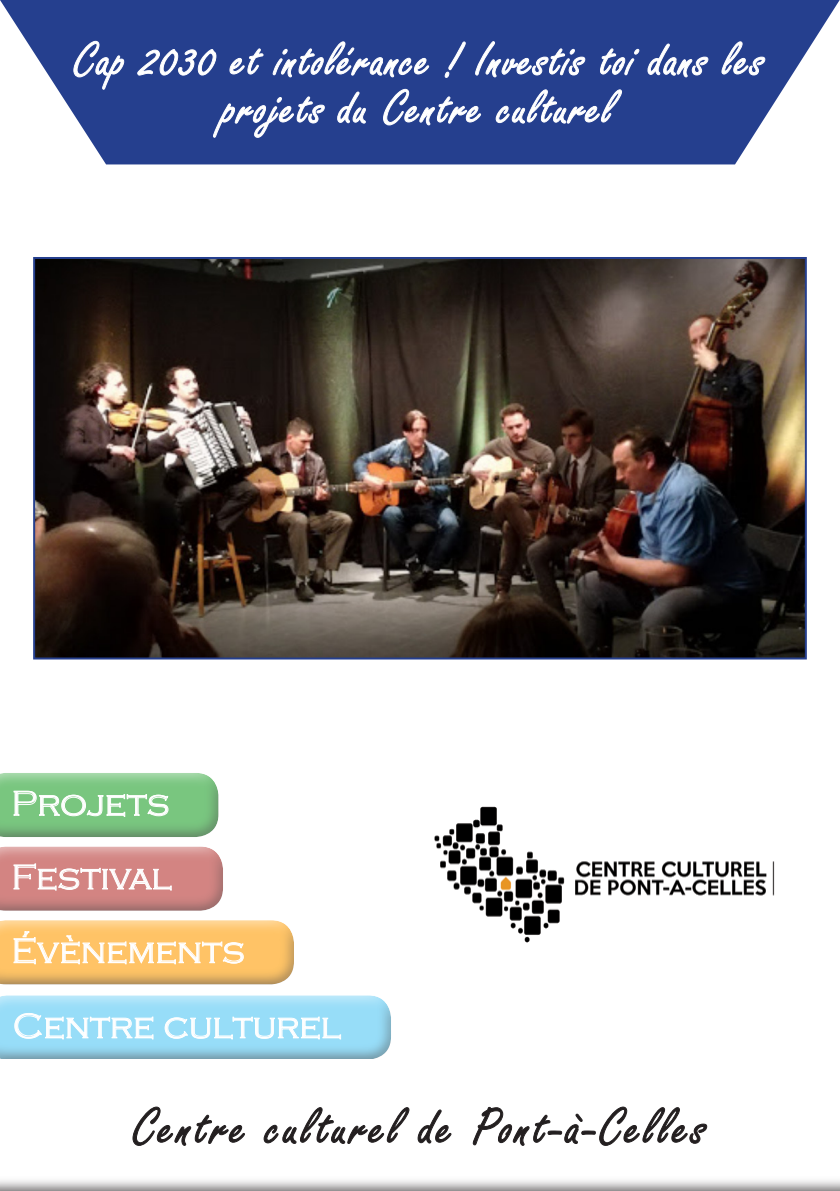
<style>
.page{position:relative;width:840px;height:1191px;background:#fff}
.page>*{position:absolute;margin:0;border:0;box-sizing:border-box;transform-origin:0 0}
.t1{font:56px "Freestyle Script";letter-spacing:.05em;color:#231f20}
.t2{font:52px/48px "Freestyle Script";letter-spacing:.025em;color:#fff;text-align:center}
.t3{font:300 36px "Copperplate Gothic";color:#fff}
</style>
<div class="page">
<div style="left:0;top:846px;width:224px;height:66px;background:#231f20;opacity:.75"></div>
<svg style="left:0;top:846px;width:223px;height:64px;background:#d28f8e"></svg>
<svg style="left:0;top:920px;width:294px;height:64px;background:#f7c576"></svg>
<svg style="left:0;top:995px;width:391px;height:64px;background:#9fdaf1"></svg>
<div style="left:0;top:772px;width:220px;height:67px;background:#231f20;opacity:.75"></div>
<svg style="left:0;top:773px;width:218px;height:64px;background:#84c689"></svg>
<svg style="left:0;top:0;width:839px;height:164px;fill:#253f8e"></svg>
<svg style="left:73px;top:40px;width:52px;height:50px;background:#43599d"></svg>
<svg style="left:137px;top:49px;width:80px;height:27px;background:#5166a5"></svg>
<svg style="left:229px;top:48px;width:35px;height:27px"></svg>
<svg style="left:272px;top:41px;width:157px;height:37px;background:#485ea0"></svg>
<svg style="left:444px;top:41px;width:22px;height:37px"></svg>
<svg style="left:474px;top:40px;width:111px;height:38px;background:#465c9f"></svg>
<svg style="left:599px;top:48px;width:40px;height:28px"></svg>
<svg style="left:646px;top:43px;width:62px;height:35px;background:#4a5fa1"></svg>
<svg style="left:720px;top:41px;width:45px;height:35px;background:#5064a4"></svg>
<svg style="left:212px;top:96px;width:113px;height:42px;background:#445a9e"></svg>
<svg style="left:336px;top:91px;width:30px;height:33px"></svg>
<svg style="left:382px;top:88px;width:99px;height:38px;background:#465c9f"></svg>
<svg style="left:495px;top:89px;width:127px;height:35px;background:#4a60a1"></svg>
<div style="left:0;top:1059px;width:839px;height:132px;background:#231f20;opacity:.75"></div>
<svg style="left:132px;top:1106px;width:113px;height:39px"></svg>
<svg style="left:263px;top:1107px;width:146px;height:36px"></svg>
<svg style="left:417px;top:1109px;width:34px;height:34px"></svg>
<svg style="left:472px;top:1106px;width:234px;height:39px"></svg>
<img style="left:434px;top:806px;width:341px;height:137px">
<img style="left:36px;top:260px;width:767px;height:396px">
<div style="left:33px;top:257px;width:773px;height:402px;border:2px solid #253f8e"></div>
<p class="t2" style="left:74px;top:38px;width:691px">Cap 2030 et intolérance ! Investis toi dans les projets du Centre culturel</p>
<p class="t3" style="left:11px;top:784px;width:159px">Projets</p>
<p class="t3" style="left:11px;top:857px;width:162px">Festival</p>
<p class="t3" style="left:11px;top:931px;width:234px">Évènements</p>
<p class="t3" style="left:13px;top:1006px;width:329px">Centre culturel</p>
<p class="t1" style="left:133px;top:1096px;width:574px">Centre culturel de Pont-à-Celles</p>
</div>
